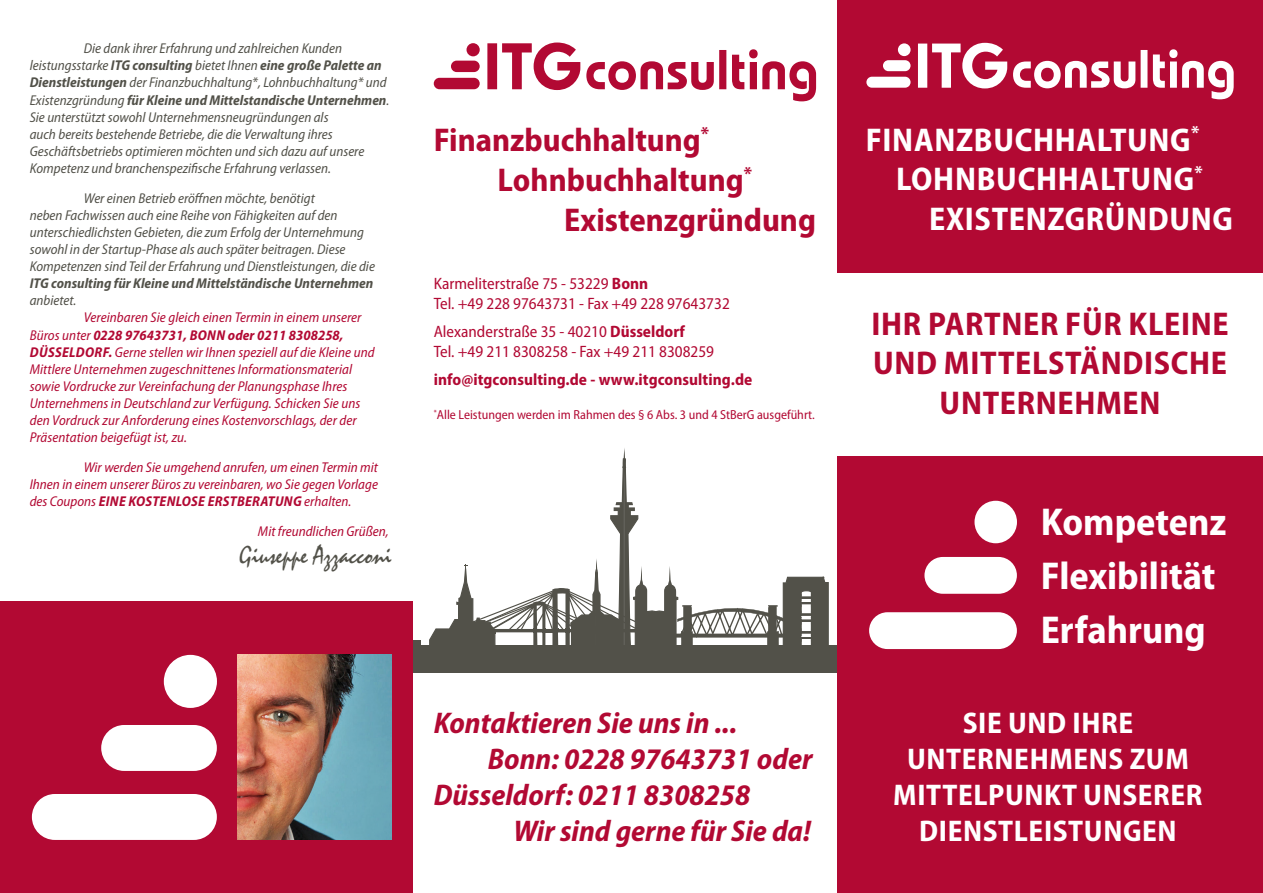
<style>
.page{position:relative;width:1263px;height:893px;background:#fff}
.page>*{position:absolute;margin:0;border:0;box-sizing:border-box;transform-origin:0 0}
.t1{font:700 semi-condensed 39px/54px "Myriad Pro";color:#fff}
.t2{font:700 semi-condensed 33px/39.6px "Myriad Pro";letter-spacing:.02em;color:#b20933;text-align:center}
.t3{font:700 semi-condensed 33px "Myriad Pro";letter-spacing:.02em;color:#fff}
.t4{font:italic 700 semi-condensed 30px "Myriad Pro";color:#b20933}
.t5{font:700 semi-condensed 30px/36px "Myriad Pro";letter-spacing:.02em;color:#fff;text-align:center}
.t6{font:25.35px "Mistral Std";color:#525149;scale:.91 1}
.t7{font:semi-condensed 16.5px/19.8px "Myriad Pro";color:#b20933}
.t8{font:700 semi-condensed 16.5px "Myriad Pro";color:#b20933}
.t9{font:italic semi-condensed 14.25px/17.1px "Myriad Pro";color:#525149}
.t10{font:italic semi-condensed 14.25px/17.1px "Myriad Pro";letter-spacing:.005em;color:#b20933}
.t11{font:italic 700 semi-condensed 14.25px "Myriad Pro";color:#525149}
.t12{font:semi-condensed 13.2px "Myriad Pro";color:#b20933}
.s1{font-weight:700}
</style>
<div class="page">
<div style="left:837px;top:0;width:426px;height:273px;background:#b20933"></div>
<div style="left:383px;top:640px;width:37px;height:27px;background:#525149"></div>
<div style="left:383px;top:645px;width:480px;height:27px;background:#525149"></div>
<svg style="left:429px;top:448px;width:400px;height:197px"></svg>
<svg style="left:487px;top:43px;width:93px;height:47px"></svg>
<svg style="left:586px;top:49px;width:230px;height:52px"></svg>
<div style="left:466px;top:43px;width:14px;height:13px;background:#b20933;border-radius:50%"></div>
<div style="left:434px;top:78px;width:46px;height:11px;background:#b20933;border-radius:6px"></div>
<div style="left:451px;top:61px;width:29px;height:11px;background:#b20933;border-radius:6px"></div>
<div style="left:0;top:601px;width:412px;height:292px;background:#b20933"></div>
<img style="left:237px;top:655px;width:154px;height:185px">
<div style="left:164px;top:655px;width:53px;height:53px;background:#fff;border-radius:50%"></div>
<div style="left:32px;top:794px;width:185px;height:46px;background:#fff;border-radius:23px"></div>
<div style="left:101px;top:725px;width:116px;height:46px;background:#fff;border-radius:23px"></div>
<div style="left:837px;top:456px;width:426px;height:437px;background:#b20933"></div>
<div style="left:974px;top:501px;width:43px;height:42px;background:#fff;border-radius:50%"></div>
<div style="left:869px;top:612px;width:148px;height:37px;background:#fff;border-radius:18px"></div>
<div style="left:924px;top:557px;width:93px;height:37px;background:#fff;border-radius:18px"></div>
<svg style="left:918px;top:43px;width:89px;height:45px"></svg>
<svg style="left:1013px;top:49px;width:221px;height:50px"></svg>
<div style="left:898px;top:43px;width:12px;height:13px;background:#fff;border-radius:50%"></div>
<div style="left:866px;top:77px;width:44px;height:11px;background:#fff;border-radius:5px"></div>
<div style="left:883px;top:60px;width:27px;height:11px;background:#fff;border-radius:5px"></div>
<p class="t9" style="left:30px;top:40px;width:361px;text-indent:54px">Die dank ihrer Erfahrung und zahlreichen Kunden leistungsstarke <span class="s1">ITG consulting</span> bietet Ihnen <span class="s1">eine große Palette an Dienstleistungen</span> der Finanzbuchhaltung*, Lohnbuchhaltung* und Existenzgründung <span class="s1">für Kleine und Mittelstandische Unternehmen</span>.<br>Sie unterstützt sowohl Unternehmensneugründungen als<br>auch bereits bestehende Betriebe, die die Verwaltung ihres Geschäftsbetriebs optimieren möchten und sich dazu auf unsere Kompetenz und branchenspezifische Erfahrung verlassen.</p>
<p class="t9" style="left:30px;top:189px;width:347px;text-indent:54px">Wer einen Betrieb eröffnen möchte, benötigt<br>neben Fachwissen auch eine Reihe von Fähigkeiten auf den unterschiedlichsten Gebieten, die zum Erfolg der Unternehmung sowohl in der Startup-Phase als auch später beitragen. Diese Kompetenzen sind Teil der Erfahrung und Dienstleistungen, die die</p>
<p class="t11" style="left:30px;top:274px;width:345px">ITG consulting für Kleine und Mittelständische Unternehmen</p>
<p class="t9" style="left:30px;top:292px;width:48px">anbietet.</p>
<p class="t10" style="left:30px;top:309px;width:346px;text-indent:54px">Vereinbaren Sie gleich einen Termin in einem unserer Büros unter <span class="s1">0228 97643731, Bonn oder 0211 8308258, Düsseldorf.</span> Gerne stellen wir Ihnen speziell auf die Kleine und Mittlere Unternehmen zugeschnittenes Informationsmaterial sowie Vordrucke zur Vereinfachung der Planungsphase Ihres Unternehmens in Deutschland zur Verfügung. Schicken Sie uns den Vordruck zur Anforderung eines Kostenvorschlags, der der Präsentation beigefügt ist, zu.</p>
<p class="t10" style="left:30px;top:459px;width:350px;text-align:justify;text-indent:54px">Wir werden Sie umgehend anrufen, um einen Termin mit Ihnen in einem unserer Büros zu vereinbaren, wo Sie gegen Vorlage des Coupons <span class="s1">eine kostenlose Erstberatung</span> erhalten.</p>
<p class="t10" style="left:258px;top:523px;width:132px">Mit freundlichen Grüßen,</p>
<h3 class="t6" style="left:240px;top:540px;width:168px">Giuseppe Azzacconi</h3>
<h2 class="t2" style="left:434px;top:120px;width:277px">FINANZBUCHHALTUNG<sup>*</sup></h2>
<h2 class="t2" style="left:497px;top:159px;width:256px">LOHNBUCHHALTUNG<sup>*</sup></h2>
<h2 class="t2" style="left:564px;top:199px;width:253px">EXISTENZGRÜNDUNG</h2>
<p class="t7" style="left:434px;top:273px;width:298px">Karmeliterstraße 75 - 53229 <span class="s1">BONN<br></span>Tel. +49 228 97643731 - Fax +49 228 97643732</p>
<p class="t7" style="left:434px;top:321px;width:282px">Alexanderstraße 35 - 40210 <span class="s1">DÜSSELDORF<br></span>Tel. +49 211 8308258 - Fax +49 211 8308259</p>
<p class="t8" style="left:434px;top:369px;width:320px">INFO@ITGCONSULTING.DE - WWW.ITGCONSULTING.DE</p>
<p class="t12" style="left:434px;top:407px;width:383px"><sup>*</sup>Alle Leistungen werden im Rahmen des § 6 Abs. 3 und 4 StBerG ausgeführt.</p>
<h3 class="t4" style="left:434px;top:704px;width:305px">Kontaktieren Sie uns in ...</h3>
<h3 class="t4" style="left:488px;top:740px;width:327px">Bonn: 0228 97643731 oder</h3>
<h3 class="t4" style="left:434px;top:776px;width:318px">Düsseldorf: 0211 8308258</h3>
<h3 class="t4" style="left:513px;top:812px;width:299px">Wir sind gerne für Sie da!</h3>
<h2 class="t3" style="left:866px;top:118px;width:335px">FINANZBUCHHALTUNG<sup>*</sup></h2>
<h2 class="t3" style="left:896px;top:158px;width:308px">LOHNBUCHHALTUNG<sup>*</sup></h2>
<h2 class="t3" style="left:929px;top:198px;width:305px">EXISTENZGRÜNDUNG</h2>
<h2 class="t2" style="left:871px;top:303px;width:356px">IHR PARTNER FÜR KLEINE<br>UND MITTELSTÄNDISCHE<br>UNTERNEHMEN</h2>
<h1 class="t1" style="left:1041px;top:493px;width:187px">KOMPETENZ<br>FLEXIBILITÄT<br>ERFAHRUNG</h1>
<h3 class="t5" style="left:893px;top:704px;width:311px">SIE UND IHRE<br>UNTERNEHMENS ZUM<br>MITTELPUNKT UNSERER<br>DIENSTLEISTUNGEN</h3>
</div>
